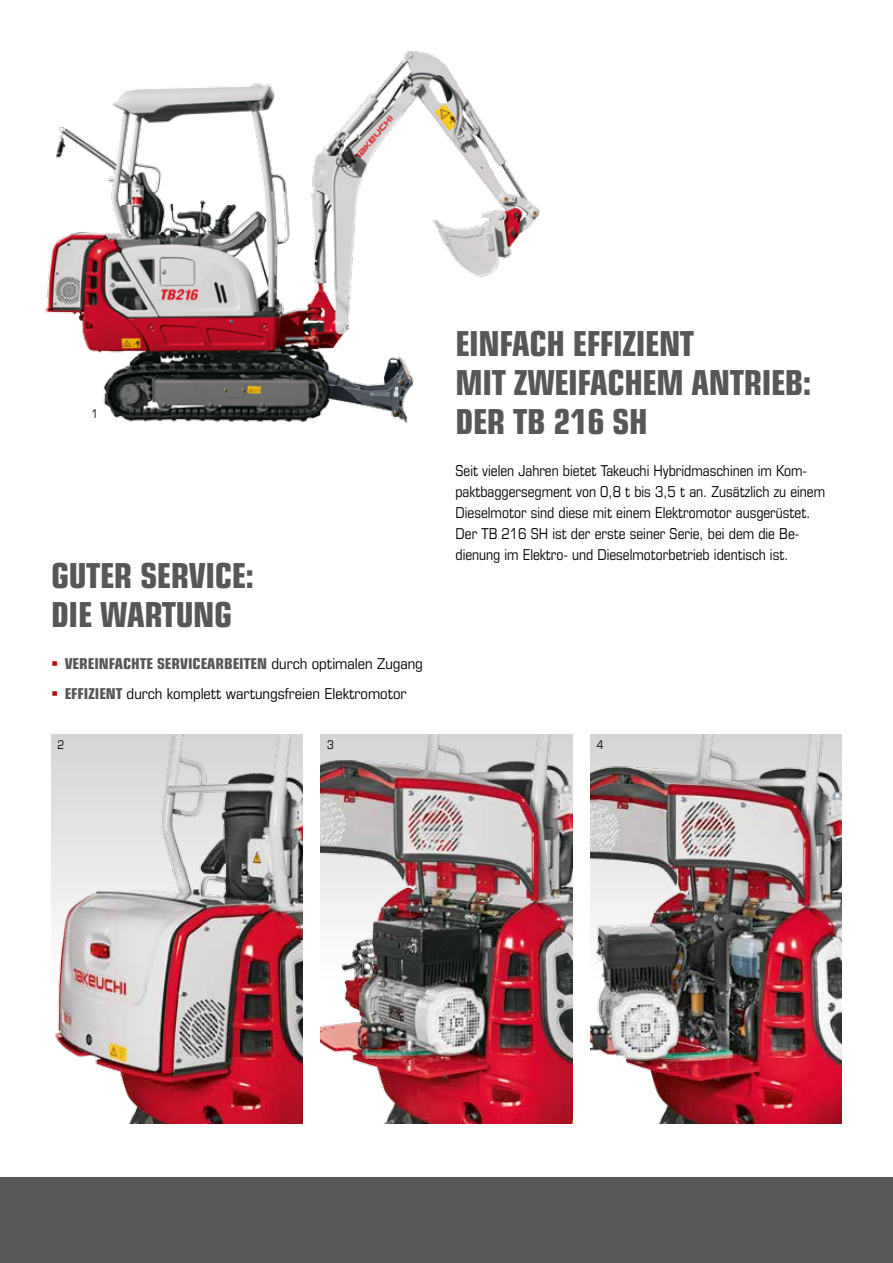
<style>
.page{position:relative;width:893px;height:1263px;background:#fff}
.page>*{position:absolute;margin:0;border:0;box-sizing:border-box;transform-origin:0 0}
.t1{font:700 condensed 34.5px/39px "Eurostile LT Pro";letter-spacing:-.01em;color:#555759}
.t2{font:condensed 15px/21px "Eurostile LT Pro";color:#000}
.t3{font:condensed 15px/30px "Eurostile LT Pro";color:#000;scale:1.07 1}
.t4{font:condensed 12px "Eurostile LT Pro";color:#000}
.s1{font-weight:700;color:#555759}
</style>
<div class="page">
<div style="left:0;top:1178px;width:893px;height:85px;background:#555759"></div>
<img style="left:51px;top:734px;width:251px;height:389px">
<img style="left:45px;top:51px;width:495px;height:372px">
<img style="left:321px;top:734px;width:251px;height:389px">
<img style="left:590px;top:734px;width:252px;height:389px">
<p class="t4" style="left:91px;top:407px;width:8px">1</p>
<h1 class="t1" style="left:51px;top:556px;width:205px">GUTER SERVICE:<br>DIE WARTUNG</h1>
<p class="t3" style="left:65px;top:649px;width:336px"><span class="s1">VEREINFACHTE SERVICEARBEITEN</span> durch optimalen Zugang<br><span class="s1">EFFIZIENT</span> durch komplett wartungsfreien Elektromotor</p>
<h1 class="t1" style="left:455px;top:324px;width:358px">EINFACH EFFIZIENT<br>MIT ZWEIFACHEM ANTRIEB:<br>DER TB 216 SH</h1>
<p class="t2" style="left:455px;top:460px;width:371px">Seit vielen Jahren bietet Takeuchi Hybridmaschinen im Kom&shy;paktbaggersegment von 0,8 t bis 3,5 t an. Zusätzlich zu einem Dieselmotor sind diese mit einem Elektromotor ausgerüstet.<br>Der TB 216 SH ist der erste seiner Serie, bei dem die Be&shy;dienung im Elektro- und Dieselmotorbetrieb identisch ist.</p>
<p class="t4" style="left:57px;top:738px;width:8px">2</p>
<p class="t4" style="left:327px;top:738px;width:8px">3</p>
<p class="t4" style="left:597px;top:738px;width:8px">4</p>
</div>
